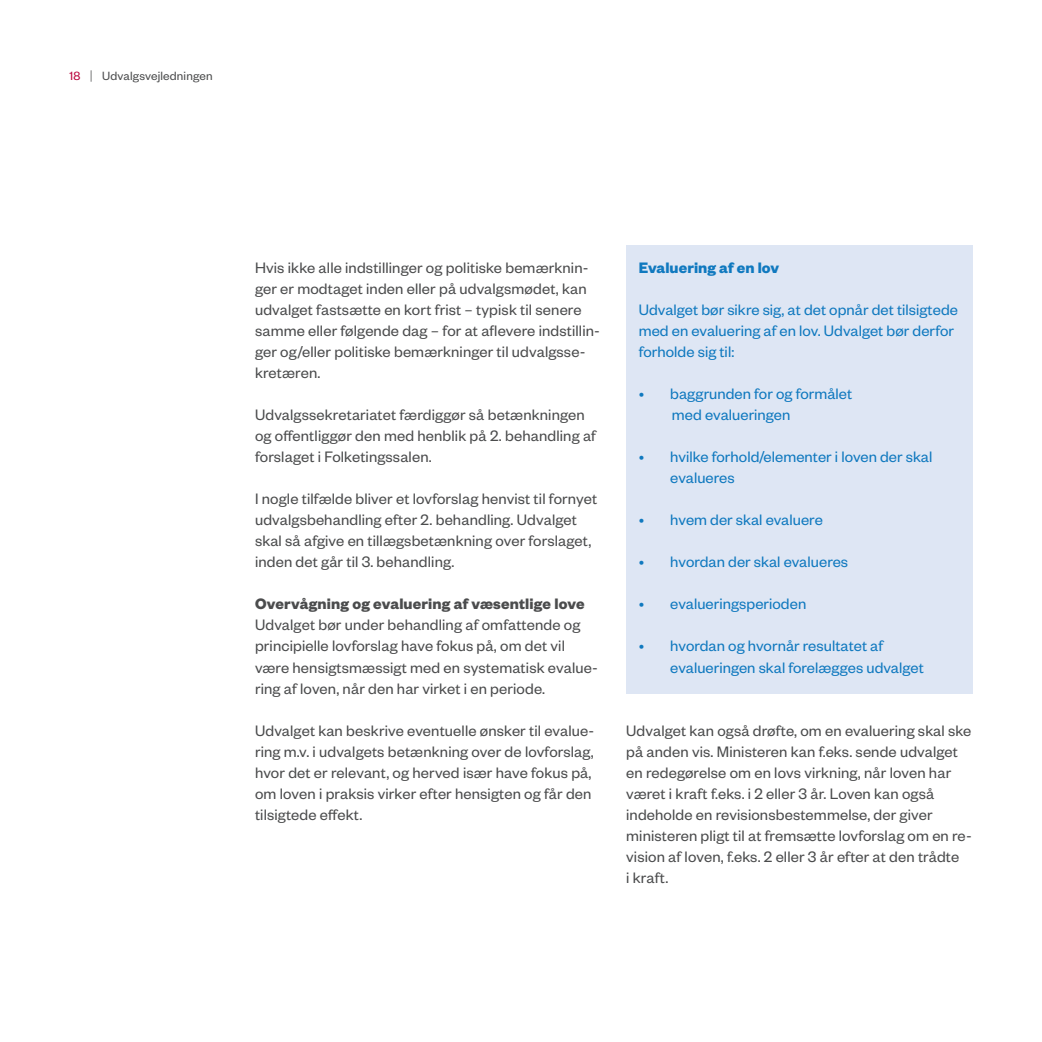
<style>
.page{position:relative;width:1042px;height:1042px;background:#fff}
.page>*{position:absolute;margin:0;border:0;box-sizing:border-box;transform-origin:0 0}
.Brødtekst_Founders_R{font:16.62px/21px "Founders Grotesk";letter-spacing:.01em;color:#4b4c4d}
.Brødtekst_Founders_R-2{font:16.62px/21px "Founders Grotesk";letter-spacing:.005em;color:#1079bf}
.Brødtekst_Founders_R-3{font:700 16.62px "Founders Grotesk";letter-spacing:.01em;color:#4b4c4d}
.Brødtekst_Founders_R-4{font:700 16.62px "Founders Grotesk";letter-spacing:.005em;color:#1079bf}
.t1{font:13.12px "Founders Grotesk";letter-spacing:.015em;color:#4b4c4d}
.s1{color:#ba053d}
.s2{font-family:"Publico Headline";font-weight:700}
</style>
<div class="page">
<div style="left:626px;top:245px;width:346px;height:448px;background:#dee6f4"></div>
<p class="t1" style="left:69px;top:68px;width:145px"><span class="s1">18</span> <span class="s2">|</span> Udvalgsvejledningen</p>
<p class="Brødtekst_Founders_R" style="left:255px;top:257px;width:346px">Hvis ikke alle indstillinger og politiske bemærknin&shy;ger er modtaget inden eller på udvalgsmødet, kan udvalget fastsætte en kort frist – typisk til senere samme eller følgende dag – for at aflevere indstillin&shy;ger og/eller politiske bemærkninger til udvalgsse&shy;kretæren.</p>
<p class="Brødtekst_Founders_R" style="left:255px;top:404px;width:342px">Udvalgssekretariatet færdiggør så betænkningen og offentliggør den med henblik på 2. behandling af forslaget i Folketingssalen.</p>
<p class="Brødtekst_Founders_R" style="left:255px;top:488px;width:344px">I nogle tilfælde bliver et lovforslag henvist til fornyet udvalgsbehandling efter 2. behandling. Udvalget skal så afgive en tillægsbetænkning over forslaget, inden det går til 3. behandling.</p>
<p class="Brødtekst_Founders_R-3" style="left:255px;top:593px;width:331px">Overvågning og evaluering af væsentlige love</p>
<p class="Brødtekst_Founders_R" style="left:255px;top:614px;width:344px">Udvalget bør under behandling af omfattende og principielle lovforslag have fokus på, om det vil være hensigtsmæssigt med en systematisk evalue&shy;ring af loven, når den har virket i en periode.</p>
<p class="Brødtekst_Founders_R" style="left:255px;top:719px;width:341px">Udvalget kan beskrive eventuelle ønsker til evalue&shy;ring m.v. i udvalgets betænkning over de lovforslag, hvor det er relevant, og herved især have fokus på, om loven i praksis virker efter hensigten og får den tilsigtede effekt.</p>
<p class="Brødtekst_Founders_R-4" style="left:639px;top:257px;width:142px">Evaluering af en lov</p>
<p class="Brødtekst_Founders_R-2" style="left:639px;top:299px;width:321px">Udvalget bør sikre sig, at det opnår det tilsigtede med en evaluering af en lov. Udvalget bør derfor forholde sig til:</p>
<p class="Brødtekst_Founders_R-2" style="left:639px;top:383px;width:215px">• baggrunden for og formålet</p>
<p class="Brødtekst_Founders_R-2" style="left:672px;top:404px;width:120px">med evalueringen</p>
<p class="Brødtekst_Founders_R-2" style="left:670px;top:446px;width:264px;text-indent:-32px">• hvilke forhold/elementer i loven der skal evalueres</p>
<p class="Brødtekst_Founders_R-2" style="left:639px;top:509px;width:186px">• hvem der skal evaluere</p>
<p class="Brødtekst_Founders_R-2" style="left:639px;top:551px;width:211px">• hvordan der skal evalueres</p>
<p class="Brødtekst_Founders_R-2" style="left:639px;top:593px;width:169px">• evalueringsperioden</p>
<p class="Brødtekst_Founders_R-2" style="left:639px;top:635px;width:246px">• hvordan og hvornår resultatet af</p>
<p class="Brødtekst_Founders_R-2" style="left:670px;top:656px;width:255px">evalueringen skal forelægges udvalget</p>
<p class="Brødtekst_Founders_R" style="left:626px;top:719px;width:347px">Udvalget kan også drøfte, om en evaluering skal ske på anden vis. Ministeren kan f.eks. sende udvalget en redegørelse om en lovs virkning, når loven har været i kraft f.eks. i 2 eller 3 år. Loven kan også indeholde en revisionsbestemmelse, der giver ministeren pligt til at fremsætte lovforslag om en re&shy;vision af loven, f.eks. 2 eller 3 år efter at den trådte<br>i kraft.</p>
</div>
